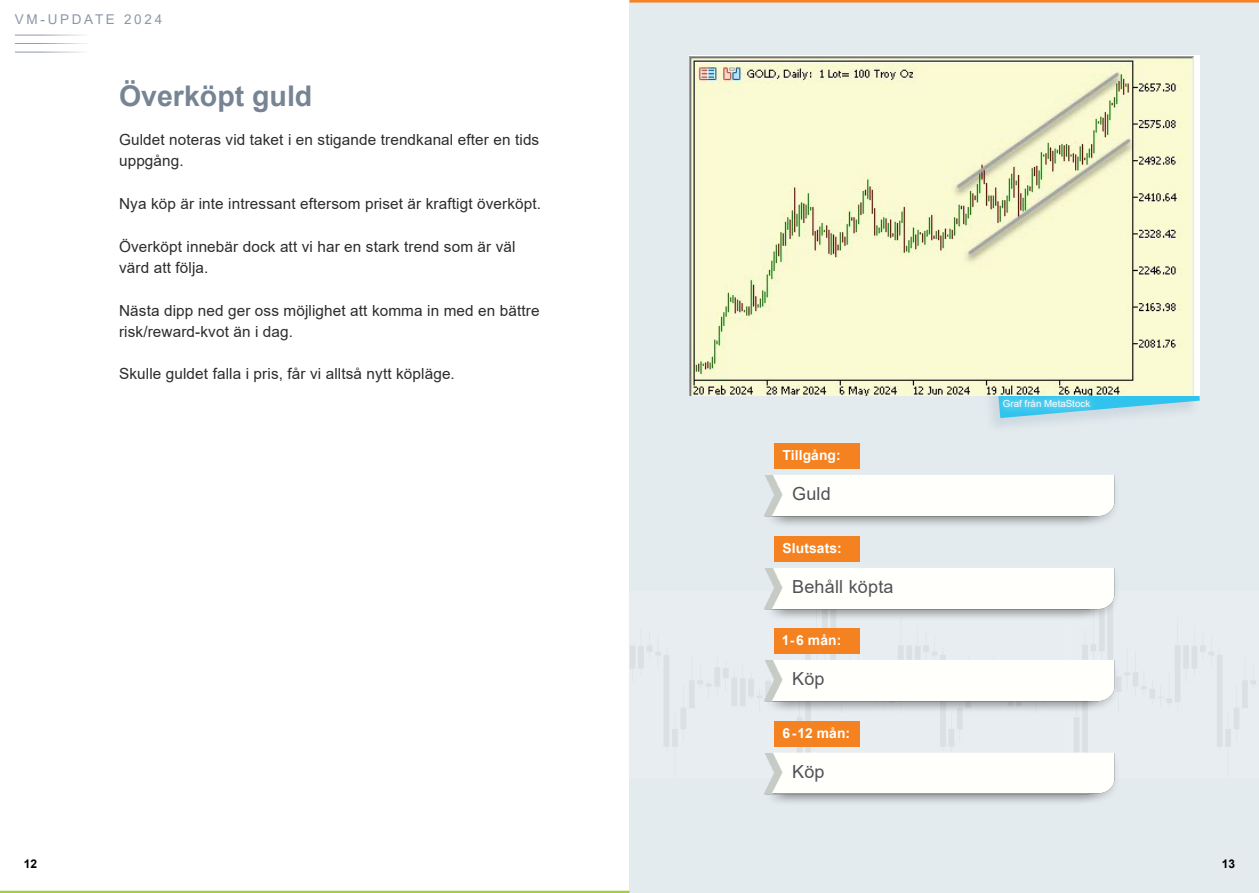
<style>
.page{position:relative;width:1259px;height:893px;background:#fff}
.page>*{position:absolute;margin:0;border:0;box-sizing:border-box;transform-origin:0 0}
.RUBBE_2020{font:700 28.5px "Arial";color:#778494}
.TABELLTEXT_2020{font:18px "Arial";letter-spacing:.01em;color:#515256}
.BRÖD_2020{font:15.3px/21.3px "Arial";letter-spacing:.01em;color:#2e2b2c}
.t1{font:700 13.8px "Arial";letter-spacing:.01em;color:#fff}
.t2{font:13.5px "Arial";letter-spacing:.2em;color:#8d97a7}
.t3{font:700 12px "Arial";color:#000002}
.t4{font:9.75px "Arial";color:#fff}
</style>
<div class="page">
<div style="left:629px;top:0;width:630px;height:893px;background:#e4ebee"></div>
<img style="left:630px;top:628px;width:626px;height:118px">
<div style="left:977px;top:306px;width:223px;height:128px;background:#89a2b7;opacity:.25"></div>
<svg style="left:992px;top:395px;width:207px;height:23px"></svg>
<div style="left:994px;top:391px;width:104px;height:25px;background:#fff;opacity:.75"></div>
<div style="left:774px;top:721px;width:85px;height:25px;background:#f58220"></div>
<div style="left:774px;top:628px;width:85px;height:26px;background:#f58220"></div>
<div style="left:774px;top:536px;width:85px;height:25px;background:#f58220"></div>
<div style="left:774px;top:443px;width:85px;height:26px;background:#f58220"></div>
<hr style="left:15px;top:35px;width:115px;height:1px;background:#8d97a7">
<hr style="left:15px;top:43px;width:115px;height:1px;background:#8d97a7">
<hr style="left:15px;top:52px;width:115px;height:1px;background:#8d97a7">
<img style="left:747px;top:641px;width:8px;height:80px">
<hr style="left:629px;top:0;width:630px;height:3px;background:#f58220">
<hr style="left:0;top:891px;width:629px;height:2px;background:#a6ce39">
<img style="left:755px;top:733px;width:371px;height:70px">
<img style="left:755px;top:641px;width:371px;height:80px">
<img style="left:764px;top:548px;width:352px;height:80px">
<img style="left:764px;top:456px;width:352px;height:69px">
<img style="left:689px;top:56px;width:505px;height:339px">
<p class="t2" style="left:15px;top:10px;width:149px">VM-UPDATE 2024</p>
<p class="RUBBE_2020" style="left:119px;top:76px;width:195px">Överköpt guld</p>
<p class="BRÖD_2020" style="left:119px;top:129px;width:422px">Guldet noteras vid taket i en stigande trendkanal efter en tids uppgång.</p>
<p class="BRÖD_2020" style="left:119px;top:193px;width:423px">Nya köp är inte intressant eftersom priset är kraftigt överköpt.</p>
<p class="BRÖD_2020" style="left:119px;top:235px;width:398px">Överköpt innebär dock att vi har en stark trend som är väl värd att följa.</p>
<p class="BRÖD_2020" style="left:119px;top:299px;width:422px">Nästa dipp ned ger oss möjlighet att komma in med en bättre risk/reward-kvot än i dag.</p>
<p class="BRÖD_2020" style="left:119px;top:363px;width:337px">Skulle guldet falla i pris, får vi alltså nytt köpläge.</p>
<p class="t1" style="left:782px;top:445px;width:60px">Tillgång:</p>
<p class="TABELLTEXT_2020" style="left:792px;top:482px;width:40px">Guld</p>
<p class="t1" style="left:782px;top:538px;width:61px">Slutsats:</p>
<p class="TABELLTEXT_2020" style="left:792px;top:574px;width:103px">Behåll köpta</p>
<p class="t1" style="left:782px;top:631px;width:61px">1-6 mån:</p>
<p class="TABELLTEXT_2020" style="left:792px;top:667px;width:34px">Köp</p>
<p class="t1" style="left:782px;top:723px;width:69px">6-12 mån:</p>
<p class="TABELLTEXT_2020" style="left:792px;top:759px;width:34px">Köp</p>
<p class="t4" style="left:1003px;top:397px;width:89px">Graf från MetaStock</p>
<p class="t3" style="left:24px;top:856px;width:15px">12</p>
<p class="t3" style="left:1221px;top:856px;width:15px">13</p>
</div>
